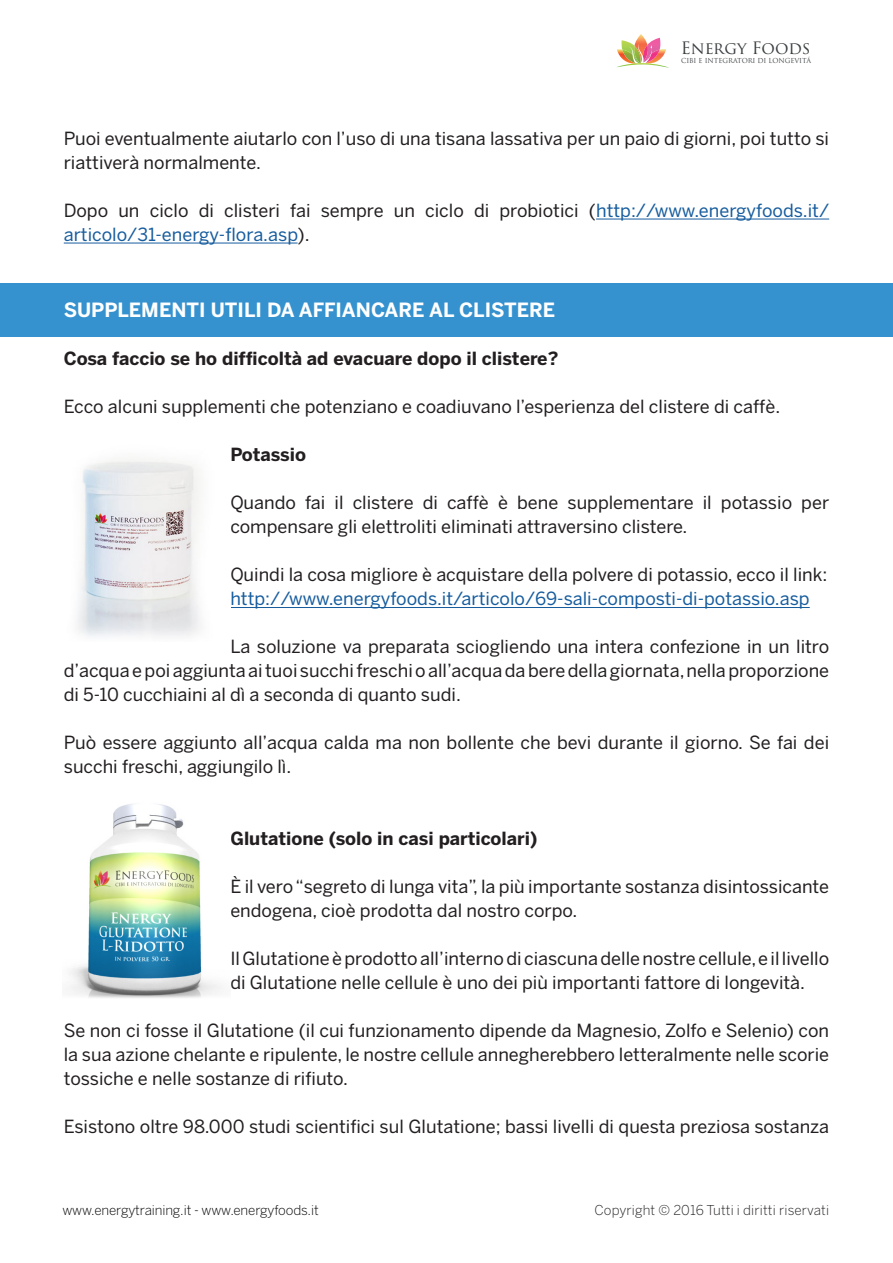
<style>
.page{position:relative;width:893px;height:1263px;background:#fff}
.page>*{position:absolute;margin:0;border:0;box-sizing:border-box;transform-origin:0 0}
.Normale{font:700 19.5px "Benton Sans";color:#fff}
.Normale-2{font:18px/24px "Benton Sans";color:#231f20}
.Normale-3{font:18px/24px "Benton Sans";color:#175d9e}
.Normale-4{font:700 18px "Benton Sans";color:#231f20}
.t1{font:16.65px "Trajan Pro 3";letter-spacing:-.015em;color:#3b3f41}
.t2{font:300 13.5px "Benton Sans";letter-spacing:-.01em;color:#000}
.t3{font:300 13.5px "Benton Sans";letter-spacing:.01em;color:#231f20}
.t4{font:6.75px "Trajan Pro 3";letter-spacing:-.01em;color:#3b3f41}
.s1{color:#231f20}
</style>
<div class="page">
<svg style="left:617px;top:34px;width:52px;height:34px"></svg>
<div style="left:0;top:283px;width:893px;height:54px;background:#3592cf"></div>
<hr style="left:230px;top:607px;width:580px;height:1px;background:#175d9e">
<hr style="left:596px;top:219px;width:233px;height:1px;background:#175d9e">
<hr style="left:64px;top:243px;width:234px;height:1px;background:#175d9e">
<img style="left:77px;top:458px;width:123px;height:179px">
<img style="left:67px;top:804px;width:154px;height:194px">
<p class="t1" style="left:681px;top:36px;width:131px">Energy Foods</p>
<p class="t4" style="left:681px;top:55px;width:131px">CIBI E INTEGRATORI DI LONGEVITÁ</p>
<p class="Normale-2" style="left:64px;top:126px;width:767px">Puoi eventualmente aiutarlo con l’uso di una tisana lassativa per un paio di giorni, poi tutto si riattiverà normalmente.</p>
<p class="Normale-3" style="left:64px;top:198px;width:767px"><span class="s1">Dopo un ciclo di clisteri fai sempre un ciclo di probiotici (</span>http://www.energyfoods.it/ articolo/31-energy-flora.asp<span class="s1">).</span></p>
<p class="Normale" style="left:64px;top:298px;width:493px">SUPPLEMENTI UTILI DA AFFIANCARE AL CLISTERE</p>
<p class="Normale-4" style="left:64px;top:348px;width:496px">Cosa faccio se ho difficoltà ad evacuare dopo il clistere?</p>
<p class="Normale-2" style="left:64px;top:394px;width:718px">Ecco alcuni supplementi che potenziano e coadiuvano l’esperienza del clistere di caffè.</p>
<p class="Normale-4" style="left:230px;top:444px;width:77px">Potassio</p>
<p class="Normale-2" style="left:230px;top:490px;width:600px">Quando fai il clistere di caffè è bene supplementare il potassio per compensare gli elettroliti eliminati attraversino clistere.</p>
<p class="Normale-2" style="left:230px;top:562px;width:599px">Quindi la cosa migliore è acquistare della polvere di potassio, ecco il link:</p>
<p class="Normale-3" style="left:230px;top:586px;width:581px">http://www.energyfoods.it/articolo/69-sali-composti-di-potassio.asp</p>
<p class="Normale-2" style="left:64px;top:634px;width:767px;text-align:justify;text-indent:167px">La soluzione va preparata sciogliendo una intera confezione in un litro d’acqua e poi aggiunta ai tuoi succhi freschi o all’acqua da bere della giornata, nella proporzione di 5-10 cucchiaini al dì a seconda di quanto sudi.</p>
<p class="Normale-2" style="left:64px;top:730px;width:767px">Può essere aggiunto all’acqua calda ma non bollente che bevi durante il giorno. Se fai dei succhi freschi, aggiungilo lì.</p>
<p class="Normale-4" style="left:230px;top:828px;width:309px">Glutatione (solo in casi particolari)</p>
<p class="Normale-2" style="left:230px;top:874px;width:600px">È il vero “segreto di lunga vita”, la più importante sostanza disintossicante endogena, cioè prodotta dal nostro corpo.</p>
<p class="Normale-2" style="left:230px;top:946px;width:600px">Il Glutatione è prodotto all’interno di ciascuna delle nostre cellule, e il livello di Glutatione nelle cellule è uno dei più importanti fattore di longevità.</p>
<p class="Normale-2" style="left:64px;top:1018px;width:767px;text-align:justify">Se non ci fosse il Glutatione (il cui funzionamento dipende da Magnesio, Zolfo e Selenio) con la sua azione chelante e ripulente, le nostre cellule annegherebbero letteralmente nelle scorie tossiche e nelle sostanze di rifiuto.</p>
<p class="Normale-2" style="left:64px;top:1114px;width:767px">Esistono oltre 98.000 studi scientifici sul Glutatione; bassi livelli di questa preziosa sostanza</p>
<p class="t2" style="left:62px;top:1202px;width:258px">www.energytraining.it - www.energyfoods.it</p>
<p class="t3" style="left:594px;top:1202px;width:236px">Copyright © 2016 Tutti i diritti riservati</p>
</div>
